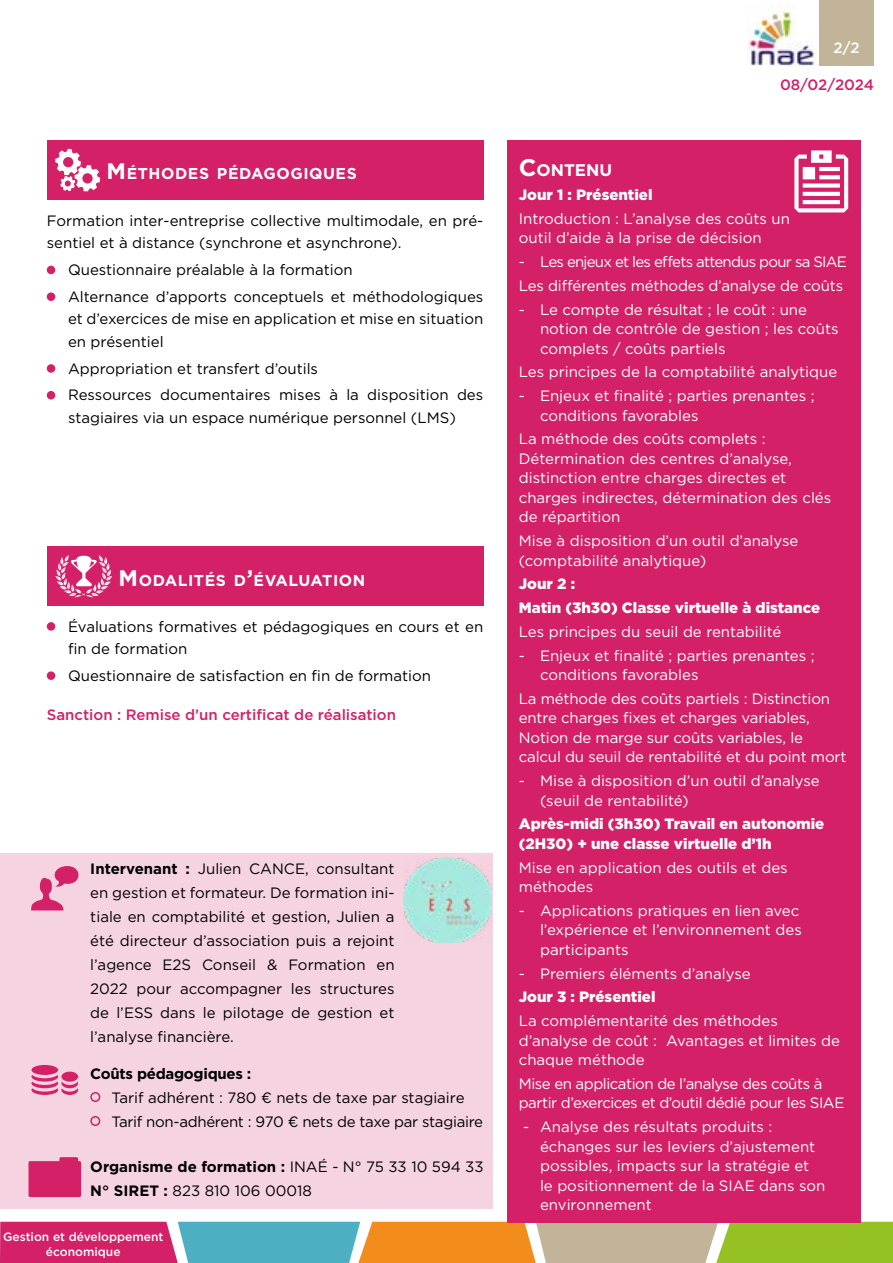
<style>
.page{position:relative;width:893px;height:1263px;background:#fff}
.page>*{position:absolute;margin:0;border:0;box-sizing:border-box;transform-origin:0 0}
.t1{font:700 16.8px "Gotham";color:#fff}
.t2{font:700 15.75px "Gotham";letter-spacing:.035em;color:#fff}
.t3{font:15px/19.5px "Gotham";color:#fff}
.t4{font:15px/24px "Gotham";color:#000}
.t5{font:15px/23.7px "Gotham";letter-spacing:-.03em;color:#fff}
.t6{font:900 15px/23.7px "Gotham";color:#fff}
.t7{font:15px/24px "Gotham";letter-spacing:-.02em;color:#000}
.t8{font:500 15px "Gotham";color:#d32067}
.t9{font:700 15px "Gotham";letter-spacing:-.02em;color:#000}
.t10{font:500 15px "Gotham";color:#fff}
.t11{font:500 12px/15px "Gotham";color:#fff;text-align:center}
.s1{font-size:22.5px}
.s2{font-weight:700}
.s3{font-size:24px}
</style>
<div class="page">
<div style="left:819px;top:0;width:55px;height:66px;background:#c2b499"></div>
<svg style="left:0;top:1222px;width:893px;height:41px;background:#b2936e"></svg>
<img style="left:747px;top:4px;width:68px;height:62px">
<div style="left:47px;top:266px;width:8px;height:8px;background:#d32067;border-radius:50%"></div>
<div style="left:47px;top:292px;width:8px;height:9px;background:#d32067;border-radius:50%"></div>
<div style="left:47px;top:364px;width:8px;height:9px;background:#d32067;border-radius:50%"></div>
<div style="left:47px;top:391px;width:8px;height:8px;background:#d32067;border-radius:50%"></div>
<div style="left:0;top:854px;width:493px;height:355px;background:#f6d3e1"></div>
<div style="left:507px;top:140px;width:353px;height:1082px;background:#d32067"></div>
<svg style="left:794px;top:150px;width:54px;height:62px"></svg>
<svg style="left:31px;top:1065px;width:47px;height:30px"></svg>
<div style="left:47px;top:140px;width:436px;height:60px;background:#d32067"></div>
<svg style="left:55px;top:149px;width:45px;height:42px"></svg>
<div style="left:47px;top:622px;width:8px;height:9px;background:#d32067;border-radius:50%"></div>
<div style="left:47px;top:671px;width:8px;height:9px;background:#d32067;border-radius:50%"></div>
<div style="left:47px;top:546px;width:436px;height:60px;background:#d32067"></div>
<svg style="left:55px;top:555px;width:57px;height:42px"></svg>
<svg style="left:31px;top:866px;width:47px;height:44px"></svg>
<div style="left:29px;top:1161px;width:52px;height:36px;background:#d32067;border-radius:2px"></div>
<div style="left:59px;top:1157px;width:19px;height:12px;background:#d32067;border-radius:2px"></div>
<div style="left:90px;top:1092px;width:10px;height:10px;border:2px solid #d32067;border-radius:50%"></div>
<div style="left:90px;top:1116px;width:10px;height:10px;border:2px solid #d32067;border-radius:50%"></div>
<img style="left:403px;top:857px;width:89px;height:85px">
<p class="t2" style="left:107px;top:163px;width:252px"><span class="s1">M</span>ÉTHODES PÉDAGOGIQUES</p>
<p class="t4" style="left:47px;top:209px;width:438px;line-height:22.5px">Formation inter-entreprise collective multimodale, en pré&shy;sentiel et à distance (synchrone et asynchrone).</p>
<p class="t4" style="left:68px;top:256px;width:417px;line-height:26.7px">Questionnaire préalable à la formation<br>Alternance d’apports conceptuels et méthodologiques</p>
<p class="t4" style="left:68px;top:308px;width:417px;line-height:22.5px">et d’exercices de mise en application et mise en situation en présentiel</p>
<p class="t4" style="left:68px;top:355px;width:417px;line-height:26.7px">Appropriation et transfert d’outils<br>Ressources documentaires mises à la disposition des</p>
<p class="t4" style="left:68px;top:405px;width:389px">stagiaires via un espace numérique personnel (LMS)</p>
<p class="t2" style="left:119px;top:569px;width:248px"><span class="s1">M</span>ODALITÉS D<span class="s1">’</span>ÉVALUATION</p>
<p class="t4" style="left:68px;top:615px;width:417px;line-height:22.5px">Évaluations formatives et pédagogiques en cours et en fin de formation</p>
<p class="t4" style="left:68px;top:663px;width:365px">Questionnaire de satisfaction en fin de formation</p>
<p class="t8" style="left:47px;top:705px;width:351px">Sanction : Remise d’un certificat de réalisation</p>
<p class="t4" style="left:90px;top:856px;width:306px;text-align:justify"><span class="s2">Intervenant :</span> Julien CANCE, consultant en gestion et formateur. De formation ini&shy;tiale en comptabilité et gestion, Julien a été directeur d’association puis a rejoint l’agence E2S Conseil &amp; Formation en 2022 pour accompagner les structures de l’ESS dans le pilotage de gestion et l’analyse financière.</p>
<p class="t9" style="left:90px;top:1064px;width:162px">Coûts pédagogiques :</p>
<p class="t7" style="left:112px;top:1085px;width:373px">Tarif adhérent : 780 € nets de taxe par stagiaire<br>Tarif non-adhérent : 970 € nets de taxe par stagiaire</p>
<p class="t4" style="left:90px;top:1154px;width:395px"><span class="s2">Organisme de formation :</span> INAÉ - N° 75 33 10 594 33<br><span class="s2">N° SIRET :</span> 823 810 106 00018</p>
<p class="t11" style="left:3px;top:1229px;width:162px">Gestion et développement économique</p>
<p class="t10" style="left:834px;top:38px;width:27px">2/2</p>
<p class="t8" style="left:780px;top:75px;width:96px">08/02/2024</p>
<p class="t1" style="left:519px;top:159px;width:95px"><span class="s3">C</span>ONTENU</p>
<p class="t6" style="left:519px;top:183px;width:135px">Jour 1 : Présentiel</p>
<p class="t3" style="left:519px;top:208px;width:273px">Introduction : L’analyse des coûts un outil d’aide à la prise de décision</p>
<p class="t5" style="left:519px;top:250px;width:330px">- Les enjeux et les effets attendus pour sa SIAE<br>Les différentes méthodes d’analyse de coûts</p>
<p class="t3" style="left:540px;top:299px;width:300px;text-indent:-21px">- Le compte de résultat ; le coût : une notion de contrôle de gestion ; les coûts complets / coûts partiels</p>
<p class="t3" style="left:519px;top:362px;width:320px">Les principes de la comptabilité analytique</p>
<p class="t3" style="left:540px;top:386px;width:276px;text-indent:-21px">- Enjeux et finalité ; parties prenantes ; conditions favorables</p>
<p class="t3" style="left:519px;top:429px;width:314px">La méthode des coûts complets :<br>Détermination des centres d’analyse, distinction entre charges directes et charges indirectes, détermination des clés de répartition</p>
<p class="t3" style="left:519px;top:531px;width:281px">Mise à disposition d’un outil d’analyse (comptabilité analytique)</p>
<p class="t6" style="left:519px;top:572px;width:303px">Jour 2 :<br>Matin (3h30) Classe virtuelle à distance</p>
<p class="t3" style="left:519px;top:621px;width:264px">Les principes du seuil de rentabilité</p>
<p class="t3" style="left:540px;top:645px;width:276px;text-indent:-21px">- Enjeux et finalité ; parties prenantes ; conditions favorables</p>
<p class="t3" style="left:519px;top:688px;width:329px">La méthode des coûts partiels : Distinction entre charges fixes et charges variables, Notion de marge sur coûts variables, le calcul du seuil de rentabilité et du point mort</p>
<p class="t3" style="left:540px;top:771px;width:281px;text-indent:-21px">- Mise à disposition d’un outil d’analyse (seuil de rentabilité)</p>
<p class="t6" style="left:519px;top:814px;width:307px;line-height:19.5px">Après-midi (3h30) Travail en autonomie (2H30) + une classe virtuelle d’1h</p>
<p class="t3" style="left:519px;top:857px;width:270px">Mise en application des outils et des méthodes</p>
<p class="t3" style="left:540px;top:900px;width:263px;text-indent:-21px">- Applications pratiques en lien avec l’expérience et l’environnement des participants</p>
<p class="t3" style="left:519px;top:963px;width:233px">- Premiers éléments d’analyse</p>
<p class="t6" style="left:519px;top:985px;width:138px">Jour 3 : Présentiel</p>
<p class="t3" style="left:519px;top:1011px;width:323px">La complémentarité des méthodes d’analyse de coût : Avantages et limites de chaque méthode</p>
<p class="t5" style="left:519px;top:1073px;width:327px;line-height:19.5px">Mise en application de l’analyse des coûts à partir d’exercices et d’outil dédié pour les SIAE</p>
<p class="t3" style="left:540px;top:1117px;width:287px;text-indent:-17px">- Analyse des résultats produits : échanges sur les leviers d’ajustement possibles, impacts sur la stratégie et le positionnement de la SIAE dans son environnement</p>
</div>
